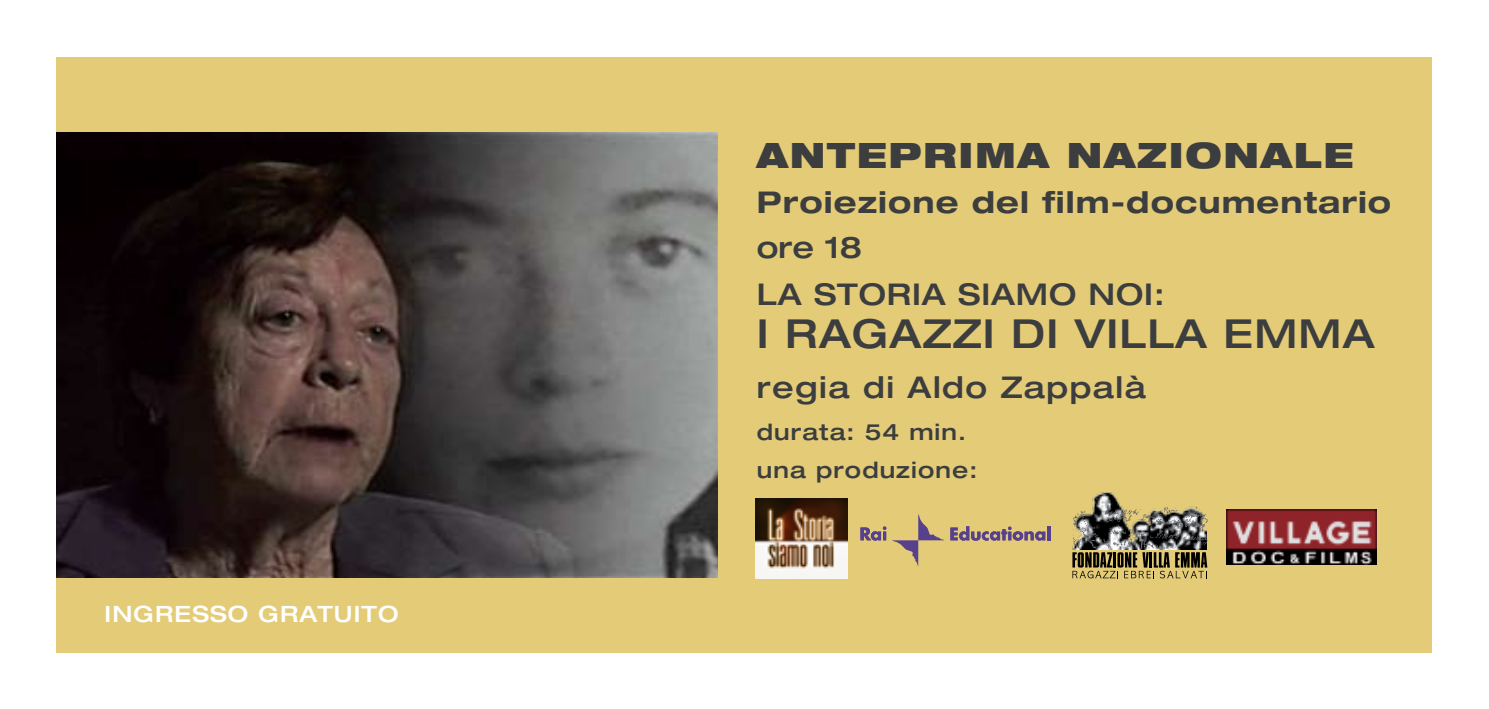
<style>
.page{position:relative;width:1489px;height:709px;background:#fff}
.page>*{position:absolute;margin:0;border:0;box-sizing:border-box;transform-origin:0 0}
.t1{font:500 expanded 40px "Helvetica Neue";letter-spacing:.03em;color:#3b3d3f}
.t2{font:900 expanded 35px "Helvetica Neue";letter-spacing:.05em;color:#3b3d3f}
.t3{font:700 expanded 30px "Helvetica Neue";letter-spacing:.035em;color:#3b3d3f}
.t4{font:500 expanded 30px/47.5px "Helvetica Neue";letter-spacing:.03em;color:#3b3d3f}
.t5{font:500 expanded 30px "Helvetica Neue";letter-spacing:.05em;color:#3b3d3f}
.t6{font:500 expanded 22.5px/37.5px "Helvetica Neue";letter-spacing:.05em;color:#3b3d3f}
.t7{font:500 expanded 22.5px "Helvetica Neue";letter-spacing:.05em;color:#fff}
</style>
<div class="page">
<div style="left:57px;top:57px;width:1374px;height:595px;background:#e3cb77"></div>
<img style="left:57px;top:133px;width:661px;height:444px">
<img style="left:1072px;top:492px;width:134px;height:57px">
<img style="left:1072px;top:506px;width:135px;height:42px">
<svg style="left:1072px;top:552px;width:135px;height:26px"></svg>
<svg style="left:892px;top:514px;width:52px;height:52px"></svg>
<svg style="left:950px;top:526px;width:95px;height:14px"></svg>
<hr style="left:1047px;top:526px;width:3px;height:14px;background:#57408e">
<svg style="left:860px;top:526px;width:26px;height:14px"></svg>
<img style="left:755px;top:498px;width:92px;height:80px">
<img style="left:1226px;top:510px;width:150px;height:54px">
<p class="t7" style="left:105px;top:600px;width:295px">INGRESSO GRATUITO</p>
<p class="t2" style="left:756px;top:132px;width:598px">ANTEPRIMA NAZIONALE</p>
<p class="t3" style="left:756px;top:183px;width:636px">Proiezione del film-documentario</p>
<p class="t4" style="left:756px;top:222px;width:409px">ore 18<br>LA STORIA SIAMO NOI:</p>
<h1 class="t1" style="left:756px;top:308px;width:619px">I RAGAZZI DI VILLA EMMA</h1>
<p class="t5" style="left:756px;top:368px;width:390px">regia di Aldo Zappalà</p>
<p class="t6" style="left:756px;top:413px;width:222px">durata: 54 min. una produzione:</p>
</div>
